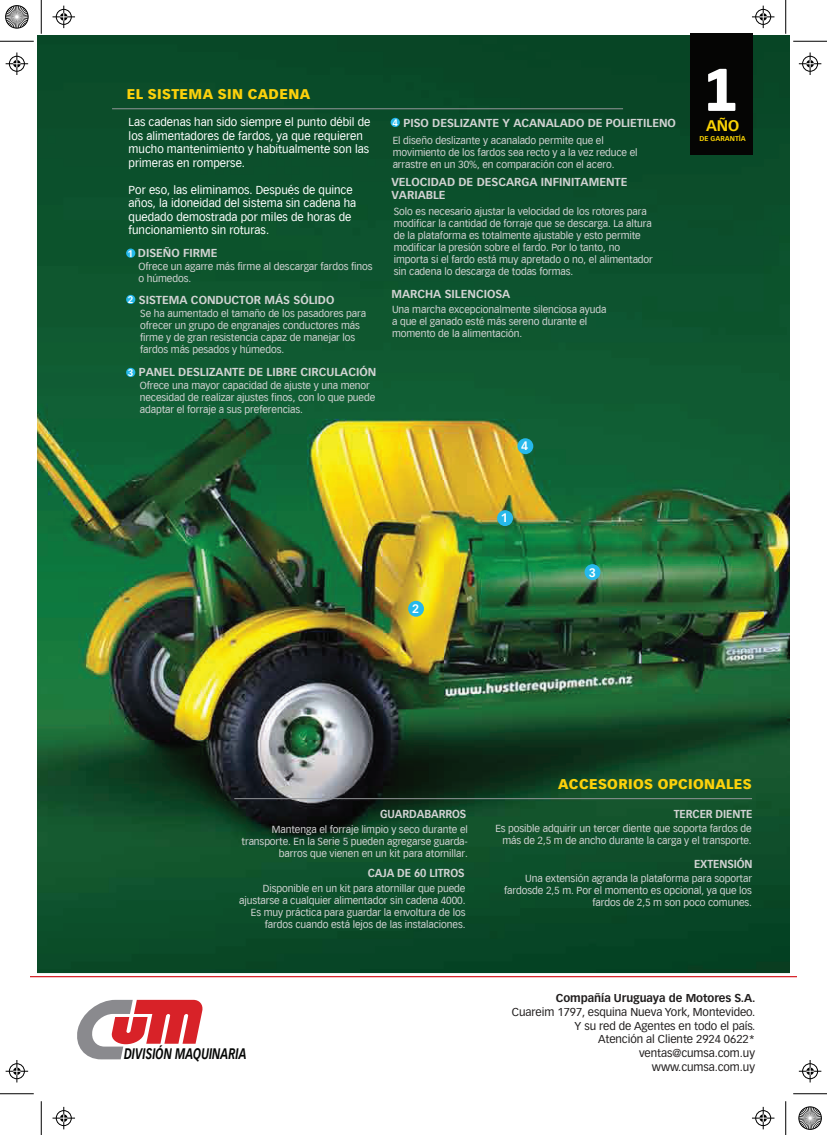
<style>
.page{position:relative;width:827px;height:1135px;background:#fff}
.page>*{position:absolute;margin:0;border:0;box-sizing:border-box;transform-origin:0 0}
.t1{font:italic 700 15px "Vectora LT Std";color:#050605;scale:.73 1}
.t2{font:700 15px "Vectora LH";color:#fcd505}
.t3{font:900 13.75px "Vectora LT";letter-spacing:.025em;color:#fcd10b}
.t4{font:700 12px "Vectora LH";color:#fff}
.t5{font:11.25px/13.5px "Vectora LT";color:#fff}
.t6{font:700 11.25px/13.1px "Vectora LH";color:#d2d3d3}
.t7{font:11.25px/13.8px "Vectora LT Std";letter-spacing:-.005em;color:#211e1e;text-align:right}
.t8{font:700 11.25px "Vectora LH";color:#d2d3d3;scale:.94 1}
.t9{font:700 11.25px "Vectora LT Std";letter-spacing:-.005em;color:#211e1e}
.t10{font:10px/12px "Vectora LT";letter-spacing:-.01em;color:#d2d3d3}
.t11{font:700 9.38px "Vectora LH";color:#fff}
.t12{font:700 6.88px "Vectora LH";color:#fcd505}
</style>
<div class="page">
<img style="left:37px;top:36px;width:752px;height:937px">
<hr style="left:234px;top:798px;width:518px;height:1px;background:#949699">
<hr style="left:112px;top:108px;width:511px;height:1px;background:#949699">
<div style="left:690px;top:33px;width:63px;height:122px;background:#050504"></div>
<svg style="left:708px;top:69px;width:27px;height:42px"></svg>
<div style="left:126px;top:249px;width:9px;height:9px;background:#26b9eb;border-radius:50%"></div>
<div style="left:126px;top:295px;width:9px;height:9px;background:#26b9eb;border-radius:50%"></div>
<div style="left:126px;top:368px;width:9px;height:9px;background:#26b9eb;border-radius:50%"></div>
<div style="left:390px;top:118px;width:10px;height:9px;background:#26b9eb;border-radius:50%"></div>
<svg style="left:31px;top:973px;width:765px;height:129px"></svg>
<hr style="left:31px;top:976px;width:765px;height:1px;background:#d82228">
<svg style="left:74px;top:1000px;width:129px;height:59px"></svg>
<div style="left:517px;top:438px;width:16px;height:16px;background:#26b9eb;border-radius:50%"></div>
<div style="left:497px;top:510px;width:16px;height:16px;background:#26b9eb;border-radius:50%"></div>
<div style="left:584px;top:564px;width:16px;height:16px;background:#26b9eb;border-radius:50%"></div>
<div style="left:408px;top:601px;width:16px;height:16px;background:#26b9eb;border-radius:50%"></div>
<hr style="left:40px;top:1101px;width:2px;height:34px;background:#fff">
<hr style="left:0;top:41px;width:34px;height:1px;background:#000">
<hr style="left:793px;top:41px;width:34px;height:1px;background:#000">
<hr style="left:0;top:1093px;width:34px;height:1px;background:#000">
<hr style="left:793px;top:1093px;width:34px;height:1px;background:#000">
<hr style="left:41px;top:0;width:1px;height:34px;background:#000">
<hr style="left:41px;top:1101px;width:1px;height:34px;background:#000">
<hr style="left:785px;top:0;width:1px;height:34px;background:#000">
<hr style="left:785px;top:1101px;width:1px;height:34px;background:#000">
<svg style="left:52px;top:6px;width:23px;height:22px"></svg>
<svg style="left:752px;top:6px;width:22px;height:22px"></svg>
<svg style="left:52px;top:1107px;width:23px;height:22px"></svg>
<svg style="left:752px;top:1107px;width:22px;height:22px"></svg>
<svg style="left:6px;top:52px;width:22px;height:23px"></svg>
<svg style="left:6px;top:1060px;width:22px;height:22px"></svg>
<svg style="left:798px;top:52px;width:23px;height:23px"></svg>
<svg style="left:798px;top:1060px;width:23px;height:22px"></svg>
<svg style="left:5px;top:5px;width:24px;height:24px"></svg>
<svg style="left:798px;top:1106px;width:24px;height:24px"></svg>
<h2 class="t3" style="left:127px;top:86px;width:185px">EL SISTEMA SIN CADENA</h2>
<p class="t5" style="left:129px;top:116px;width:243px">Las cadenas han sido siempre el punto débil de los alimentadores de fardos, ya que requieren mucho mantenimiento y habitualmente son las primeras en romperse.</p>
<p class="t5" style="left:129px;top:183px;width:229px">Por eso, las eliminamos. Después de quince años, la idoneidad del sistema sin cadena ha quedado demostrada por miles de horas de funcionamiento sin roturas.</p>
<p class="t11" style="left:127px;top:247px;width:7px">1</p>
<p class="t11" style="left:128px;top:294px;width:7px">2</p>
<p class="t6" style="left:138px;top:247px;width:81px">DISEÑO FIRME</p>
<p class="t6" style="left:139px;top:293px;width:197px">SISTEMA CONDUCTOR MÁS SÓLIDO</p>
<p class="t10" style="left:138px;top:261px;width:236px">Ofrece un agarre más firme al descargar fardos finos o húmedos.</p>
<p class="t10" style="left:140px;top:308px;width:227px">Se ha aumentado el tamaño de los pasadores para ofrecer un grupo de engranajes conductores más firme y de gran resistencia capaz de manejar los fardos más pesados y húmedos.</p>
<p class="t10" style="left:140px;top:380px;width:237px">Ofrece una mayor capacidad de ajuste y una menor necesidad de realizar ajustes finos, con lo que puede adaptar el forraje a sus preferencias.</p>
<p class="t6" style="left:139px;top:365px;width:239px">PANEL DESLIZANTE DE LIBRE CIRCULACIÓN</p>
<p class="t11" style="left:128px;top:367px;width:7px">3</p>
<p class="t6" style="left:403px;top:116px;width:274px">PISO DESLIZANTE Y ACANALADO DE POLIETILENO</p>
<p class="t11" style="left:392px;top:117px;width:7px">4</p>
<p class="t10" style="left:393px;top:134px;width:246px">El diseño deslizante y acanalado permite que el movimiento de los fardos sea recto y a la vez reduce el arrastre en un 30%, en comparación con el acero.</p>
<p class="t10" style="left:394px;top:206px;width:261px">Solo es necesario ajustar la velocidad de los rotores para modificar la cantidad de forraje que se descarga. La altura de la plataforma es totalmente ajustable y esto permite modificar la presión sobre el fardo. Por lo tanto, no importa si el fardo está muy apretado o no, el alimentador sin cadena lo descarga de todas formas.</p>
<p class="t10" style="left:392px;top:303px;width:216px">Una marcha excepcionalmente silenciosa ayuda a que el ganado esté más sereno durante el momento de la alimentación.</p>
<p class="t6" style="left:391px;top:176px;width:238px">VELOCIDAD DE DESCARGA INFINITAMENTE<br>VARIABLE</p>
<p class="t6" style="left:391px;top:288px;width:120px">MARCHA SILENCIOSA</p>
<p class="t4" style="left:521px;top:438px;width:9px">4</p>
<h1 class="t2" style="left:706px;top:116px;width:35px">AÑO</h1>
<p class="t12" style="left:699px;top:134px;width:48px">DE GARANTÍA</p>
<p class="t4" style="left:412px;top:601px;width:9px">2</p>
<p class="t4" style="left:501px;top:510px;width:9px">1</p>
<p class="t4" style="left:589px;top:566px;width:9px">3</p>
<h2 class="t3" style="left:558px;top:775px;width:195px">ACCESORIOS OPCIONALES</h2>
<p class="t8" style="left:380px;top:807px;width:93px">GUARDABARROS</p>
<p class="t10" style="left:242px;top:823px;width:228px;text-align:right">Mantenga el forraje limpio y seco durante el transporte. En la Serie 5 pueden agregarse guarda&shy;barros que vienen en un kit para atornillar.</p>
<p class="t10" style="left:239px;top:883px;width:228px;text-align:right">Disponible en un kit para atornillar que puede ajustarse a cualquier alimentador sin cadena 4000.<br>Es muy práctica para guardar la envoltura de los fardos cuando está lejos de las instalaciones.</p>
<p class="t8" style="left:368px;top:866px;width:104px">CAJA DE 60 LITROS</p>
<h1 class="t1" style="left:124px;top:1044px;width:170px">DIVISIÓN MAQUINARIA</h1>
<p class="t8" style="left:673px;top:807px;width:85px">TERCER DIENTE</p>
<p class="t8" style="left:694px;top:857px;width:64px">EXTENSIÓN</p>
<p class="t10" style="left:495px;top:823px;width:258px;text-align:right">Es posible adquirir un tercer diente que soporta fardos de más de 2,5 m de ancho durante la carga y el transporte.</p>
<p class="t10" style="left:504px;top:872px;width:249px;text-align:right">Una extensión agranda la plataforma para soportar fardosde 2,5 m. Por el momento es opcional, ya que los fardos de 2,5 m son poco comunes.</p>
<p class="t9" style="left:556px;top:991px;width:201px">Compañía Uruguaya de Motores S.A.</p>
<p class="t7" style="left:512px;top:1005px;width:245px">Cuareim 1797, esquina Nueva York, Montevideo.<br>Y su red de Agentes en todo el país.<br>Atención al Cliente 2924 0622* ventas@cumsa.com.uy<br>www.cumsa.com.uy</p>
</div>
